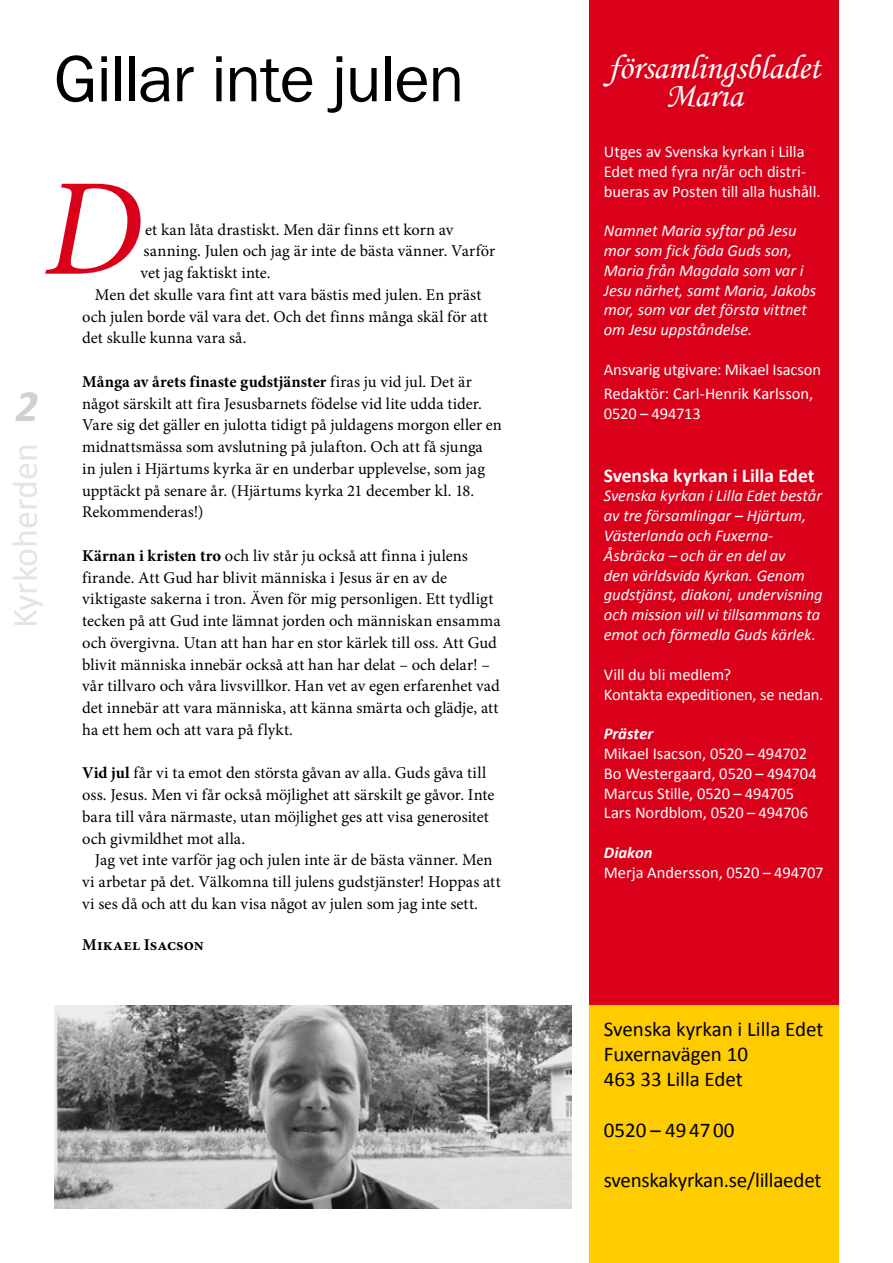
<style>
.page{position:relative;width:893px;height:1263px;background:#fff}
.page>*{position:absolute;margin:0;border:0;box-sizing:border-box;transform-origin:0 0}
.t1{font:italic 138.6px "Minion Pro";color:#da001a}
.t2{font:67.5px "Franklin Gothic";letter-spacing:-.025em;color:#000}
.t3{font:italic 700 45px "Calibri";color:#cfd0d2}
.t4{font:36px "Calibri";color:#e3e4e5}
.t5{font:34.5px "Monotype Corsiva";letter-spacing:-.005em;color:#fff}
.t6{font:21px/25.2px "Calibri";color:#000}
.t7{font:700 19.5px "Calibri";color:#fff}
.t8{font:16.5px/21.8px "Minion Pro";letter-spacing:.005em;color:#000}
.t9{font:italic 16.5px/19.8px "Calibri";letter-spacing:-.005em;color:#fff}
.t10{font:16.5px/19.8px "Calibri";letter-spacing:-.005em;color:#fff}
.t11{font:italic 700 16.5px "Calibri";color:#fff}
.t12{font:700 16.5px "Minion Pro";letter-spacing:.005em;color:#000}
.s1{font-weight:700}
</style>
<div class="page">
<img style="left:54px;top:1005px;width:517px;height:204px">
<div style="left:589px;top:0;width:250px;height:1005px;background:#da001a"></div>
<div style="left:589px;top:1005px;width:250px;height:258px;background:#fc0"></div>
<h2 class="t2" style="left:54px;top:37px;width:412px">Gillar inte julen</h2>
<h1 class="t1" style="left:44px;top:135px;width:100px">D</h1>
<p class="t8" style="left:145px;top:218px;width:310px">et kan låta drastiskt. Men där finns ett korn av</p>
<p class="t8" style="left:144px;top:240px;width:353px">sanning. Julen och jag är inte de bästa vänner. Varför</p>
<p class="t8" style="left:141px;top:262px;width:131px">vet jag faktiskt inte.</p>
<p class="t8" style="left:95px;top:284px;width:388px">Men det skulle vara fint att vara bästis med julen. En präst</p>
<p class="t8" style="left:82px;top:305px;width:407px">och julen borde väl vara det. Och det finns många skäl för att</p>
<p class="t8" style="left:82px;top:327px;width:166px">det skulle kunna vara så.</p>
<p class="t8" style="left:82px;top:371px;width:421px"><span class="s1">Många av årets finaste gudstjänster</span> firas ju vid jul. Det är något särskilt att fira Jesusbarnets födelse vid lite udda tider.<br>Vare sig det gäller en julotta tidigt på juldagens morgon eller en midnattsmässa som avslutning på julafton. Och att få sjunga<br>in julen i Hjärtums kyrka är en underbar upplevelse, som jag upptäckt på senare år. (Hjärtums kyrka 21 december kl. 18.<br>Rekommenderas!)</p>
<p class="t8" style="left:82px;top:545px;width:420px"><span class="s1">Kärnan i kristen tro</span> och liv står ju också att finna i julens firande. Att Gud har blivit människa i Jesus är en av de viktigaste sakerna i tron. Även för mig personligen. Ett tydligt tecken på att Gud inte lämnat jorden och människan ensamma och övergivna. Utan att han har en stor kärlek till oss. Att Gud blivit människa innebär också att han har delat – och delar! – vår tillvaro och våra livsvillkor. Han vet av egen erfarenhet vad det innebär att vara människa, att känna smärta och glädje, att ha ett hem och att vara på flykt.</p>
<p class="t8" style="left:82px;top:762px;width:414px"><span class="s1">Vid jul</span> får vi ta emot den största gåvan av alla. Guds gåva till oss. Jesus. Men vi får också möjlighet att särskilt ge gåvor. Inte bara till våra närmaste, utan möjlighet ges att visa generositet och givmildhet mot alla.</p>
<p class="t8" style="left:82px;top:849px;width:420px;text-indent:13px">Jag vet inte varför jag och julen inte är de bästa vänner. Men vi arbetar på det. Välkomna till julens gudstjänster! Hoppas att vi ses då och att du kan visa något av julen som jag inte sett.</p>
<p class="t12" style="left:82px;top:933px;width:123px">Mikael Isacson</p>
<h3 class="t3" style="left:16px;top:377px;width:24px">2</h3>
<h3 class="t4" style="left:2px;top:628px;width:186px;rotate:-90deg">Kyrkoherden</h3>
<h3 class="t5" style="left:608px;top:46px;width:214px">församlingsbladet</h3>
<h3 class="t5" style="left:666px;top:75px;width:78px">Maria</h3>
<p class="t10" style="left:604px;top:142px;width:218px">Utges av Svenska kyrkan i Lilla<br>Edet med fyra nr/år och distri&shy;bueras av Posten till alla hushåll.</p>
<p class="t9" style="left:604px;top:220px;width:214px">Namnet Maria syftar på Jesu mor som fick föda Guds son,<br>Maria från Magdala som var i<br>Jesu närhet, samt Maria, Jakobs mor, som var det första vittnet om Jesu uppståndelse.</p>
<p class="t10" style="left:604px;top:357px;width:219px;line-height:24px">Ansvarig utgivare: Mikael Isacson<br>Redaktör: Carl-Henrik Karlsson,</p>
<p class="t10" style="left:604px;top:403px;width:99px">0520 – 494713</p>
<p class="t7" style="left:604px;top:463px;width:212px">Svenska kyrkan i Lilla Edet</p>
<p class="t9" style="left:604px;top:485px;width:220px">Svenska kyrkan i Lilla Edet består av tre församlingar – Hjärtum,<br>Västerlanda och Fuxerna-<br>Åsbräcka – och är en del av<br>den världsvida Kyrkan. Genom gudstjänst, diakoni, undervisning och mission vill vi tillsammans ta emot och förmedla Guds kärlek.</p>
<p class="t10" style="left:604px;top:664px;width:221px">Vill du bli medlem?<br>Kontakta expeditionen, se nedan.</p>
<p class="t11" style="left:604px;top:723px;width:51px">Präster</p>
<p class="t10" style="left:604px;top:744px;width:214px">Mikael Isacson, 0520 – 494702<br>Bo Westergaard, 0520 – 494704<br>Marcus Stille, 0520 – 494705<br>Lars Nordblom, 0520 – 494706</p>
<p class="t11" style="left:604px;top:842px;width:50px">Diakon</p>
<p class="t10" style="left:604px;top:862px;width:221px">Merja Andersson, 0520 – 494707</p>
<p class="t6" style="left:604px;top:1016px;width:221px">Svenska kyrkan i Lilla Edet<br>Fuxernavägen 10<br>463 33 Lilla Edet</p>
<p class="t6" style="left:604px;top:1117px;width:132px">0520 – 49 47 00</p>
<p class="t6" style="left:604px;top:1168px;width:219px">svenskakyrkan.se/lillaedet</p>
</div>
